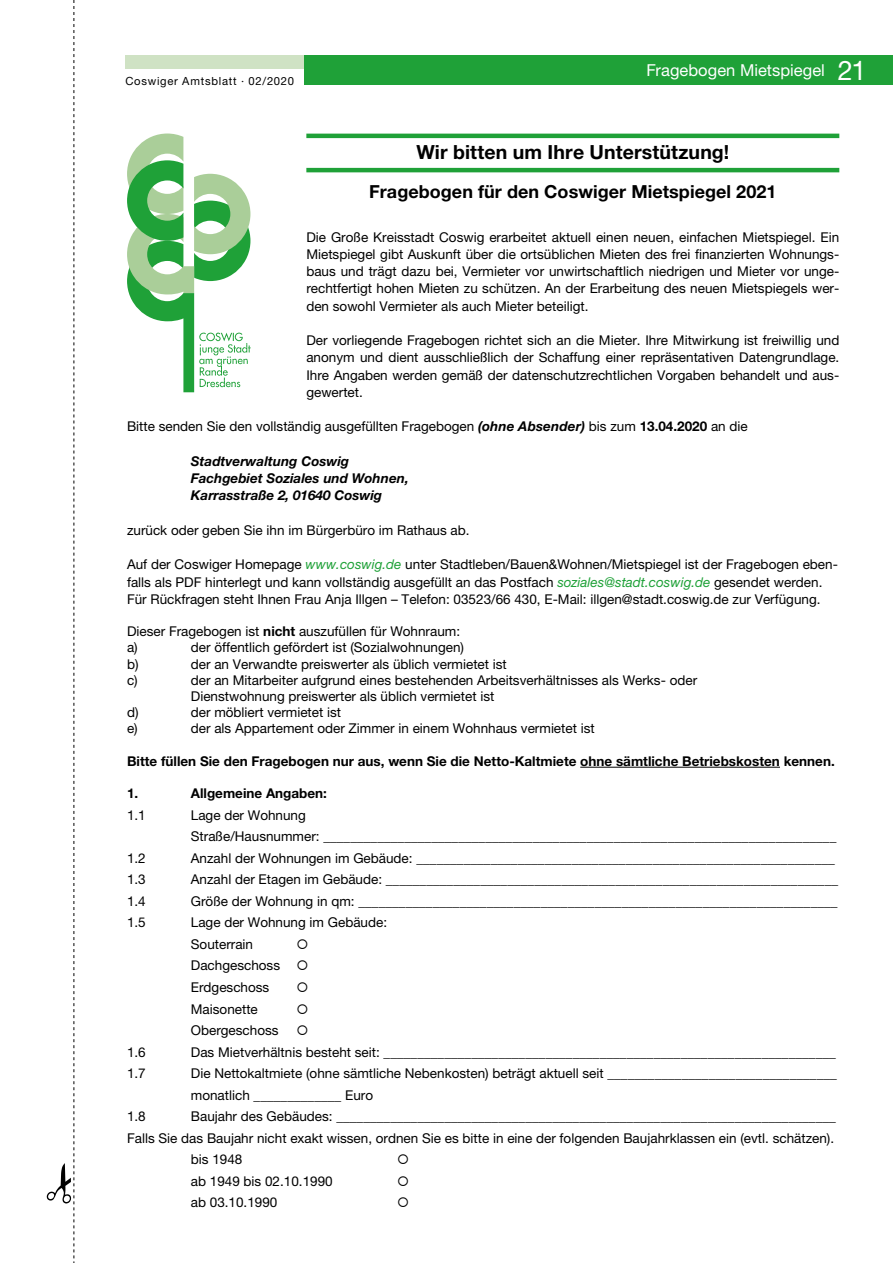
<style>
.page{position:relative;width:893px;height:1263px;background:#fff}
.page>*{position:absolute;margin:0;border:0;box-sizing:border-box;transform-origin:0 0}
.t1{font:700 19.5px "Helvetica Neue LT Pro";letter-spacing:.005em;color:#000}
.t2{font:700 18px "Helvetica Neue LT Pro";letter-spacing:.005em;color:#000}
.t3{font:16.5px "Helvetica Neue LT Pro";color:#fff}
.t4{font:13.5px/17.2px "Helvetica Neue LT Pro";color:#000}
.t5{font:700 13.5px "Helvetica Neue LT Pro";color:#000}
.t6{font:italic 700 13.5px/17.2px "Helvetica Neue LT Pro";color:#000}
.t7{font:11.25px "Helvetica Neue LT Pro";letter-spacing:.065em;color:#000}
.s1{font-size:27px}
.s2{font-weight:700;font-style:italic}
.s3{font-weight:700}
.s4{font-style:italic;color:#1fa138}
</style>
<div class="page">
<hr style="left:306px;top:134px;width:533px;height:4px;background:#1fa138">
<hr style="left:306px;top:168px;width:533px;height:4px;background:#1fa138">
<hr style="left:580px;top:767px;width:200px;height:1px;background:#000">
<svg style="left:127px;top:134px;width:124px;height:258px"></svg>
<svg style="left:47px;top:0;width:28px;height:1263px"></svg>
<div style="left:125px;top:55px;width:182px;height:14px;background:#cfe2c4"></div>
<div style="left:305px;top:55px;width:588px;height:30px;background:#1fa138"></div>
<p class="t7" style="left:125px;top:74px;width:170px">Coswiger Amtsblatt · 02/2020</p>
<p class="t3" style="left:647px;top:60px;width:221px">Fragebogen Mietspiegel <span class="s1">21</span></p>
<h1 class="t1" style="left:416px;top:140px;width:314px">Wir bitten um Ihre Unterstützung!</h1>
<h2 class="t2" style="left:369px;top:181px;width:409px">Fragebogen für den Coswiger Mietspiegel 2021</h2>
<p class="t4" style="left:306px;top:228px;width:534px;text-align:justify">Die Große Kreisstadt Coswig erarbeitet aktuell einen neuen, einfachen Mietspiegel. Ein Mietspiegel gibt Auskunft über die ortsüblichen Mieten des frei finanzierten Wohnungs&shy;baus und trägt dazu bei, Vermieter vor unwirtschaftlich niedrigen und Mieter vor unge&shy;rechtfertigt hohen Mieten zu schützen. An der Erarbeitung des neuen Mietspiegels wer&shy;den sowohl Vermieter als auch Mieter beteiligt.</p>
<p class="t4" style="left:306px;top:331px;width:534px;text-align:justify">Der vorliegende Fragebogen richtet sich an die Mieter. Ihre Mitwirkung ist freiwillig und anonym und dient ausschließlich der Schaffung einer repräsentativen Datengrundlage.<br>Ihre Angaben werden gemäß der datenschutzrechtlichen Vorgaben behandelt und aus&shy;gewertet.</p>
<p class="t4" style="left:127px;top:418px;width:622px">Bitte senden Sie den vollständig ausgefüllten Fragebogen <span class="s2">(ohne Absender)</span> bis zum <span class="s3">13.04.2020</span> an die</p>
<p class="t6" style="left:191px;top:452px;width:219px">Stadtverwaltung Coswig<br>Fachgebiet Soziales und Wohnen,<br>Karrasstraße 2, 01640 Coswig</p>
<p class="t4" style="left:127px;top:521px;width:344px">zurück oder geben Sie ihn im Bürgerbüro im Rathaus ab.</p>
<p class="t4" style="left:127px;top:556px;width:712px">Auf der Coswiger Homepage <span class="s4">www.coswig.de</span> unter Stadtleben/Bauen&amp;Wohnen/Mietspiegel ist der Fragebogen eben&shy;falls als PDF hinterlegt und kann vollständig ausgefüllt an das Postfach <span class="s4">soziales@stadt.coswig.de</span> gesendet werden.<br>Für Rückfragen steht Ihnen Frau Anja Illgen – Telefon: 03523/66 430, E-Mail: illgen@stadt.coswig.de zur Verfügung.</p>
<p class="t4" style="left:127px;top:623px;width:335px;line-height:16.2px">Dieser Fragebogen ist <span class="s3">nicht</span> auszufüllen für Wohnraum: a)</p>
<p class="t4" style="left:191px;top:639px;width:275px">der öffentlich gefördert ist (Sozialwohnungen)</p>
<p class="t4" style="left:127px;top:655px;width:13px">b)</p>
<p class="t4" style="left:191px;top:655px;width:318px">der an Verwandte preiswerter als üblich vermietet ist</p>
<p class="t4" style="left:127px;top:671px;width:12px">c)</p>
<p class="t4" style="left:191px;top:672px;width:508px;line-height:16.2px">der an Mitarbeiter aufgrund eines bestehenden Arbeitsverhältnisses als Werks- oder<br>Dienstwohnung preiswerter als üblich vermietet ist</p>
<p class="t4" style="left:127px;top:704px;width:13px">d)</p>
<p class="t4" style="left:191px;top:704px;width:152px">der möbliert vermietet ist</p>
<p class="t4" style="left:127px;top:720px;width:12px">e)</p>
<p class="t4" style="left:191px;top:720px;width:405px">der als Appartement oder Zimmer in einem Wohnhaus vermietet ist</p>
<p class="t5" style="left:127px;top:753px;width:709px">Bitte füllen Sie den Fragebogen nur aus, wenn Sie die Netto-Kaltmiete ohne sämtliche Betriebskosten kennen.</p>
<p class="t5" style="left:127px;top:785px;width:13px">1.</p>
<p class="t5" style="left:191px;top:785px;width:138px">Allgemeine Angaben:</p>
<p class="t4" style="left:127px;top:806px;width:20px">1.1</p>
<p class="t4" style="left:191px;top:804px;width:647px;line-height:21.5px">Lage der Wohnung<br>Straße/Hausnummer: ____________________________________________________________________________</p>
<p class="t4" style="left:127px;top:849px;width:20px">1.2</p>
<p class="t4" style="left:191px;top:849px;width:646px">Anzahl der Wohnungen im Gebäude: ______________________________________________________________</p>
<p class="t4" style="left:127px;top:871px;width:20px">1.3</p>
<p class="t4" style="left:191px;top:871px;width:649px">Anzahl der Etagen im Gebäude: ___________________________________________________________________</p>
<p class="t4" style="left:127px;top:892px;width:20px">1.4</p>
<p class="t4" style="left:191px;top:892px;width:648px">Größe der Wohnung in qm: _______________________________________________________________________</p>
<p class="t4" style="left:127px;top:914px;width:20px">1.5</p>
<p class="t4" style="left:191px;top:912px;width:198px;line-height:21.5px">Lage der Wohnung im Gebäude:<br>Souterrain</p>
<p class="t4" style="left:191px;top:955px;width:119px;line-height:21.5px">Dachgeschoss ○<br>Erdgeschoss</p>
<p class="t4" style="left:191px;top:1000px;width:69px">Maisonette</p>
<p class="t4" style="left:191px;top:1021px;width:89px">Obergeschoss</p>
<p class="t4" style="left:127px;top:1043px;width:20px">1.6</p>
<p class="t4" style="left:191px;top:1043px;width:647px">Das Mietverhältnis besteht seit: ___________________________________________________________________</p>
<p class="t4" style="left:127px;top:1064px;width:20px">1.7</p>
<p class="t4" style="left:191px;top:1062px;width:648px;line-height:21.5px">Die Nettokaltmiete (ohne sämtliche Nebenkosten) beträgt aktuell seit __________________________________ monatlich _____________ Euro</p>
<p class="t4" style="left:127px;top:1107px;width:20px">1.8</p>
<p class="t4" style="left:191px;top:1107px;width:647px">Baujahr des Gebäudes: __________________________________________________________________________</p>
<p class="t4" style="left:127px;top:1129px;width:709px">Falls Sie das Baujahr nicht exakt wissen, ordnen Sie es bitte in eine der folgenden Baujahrklassen ein (evtl. schätzen).</p>
<p class="t4" style="left:191px;top:1150px;width:53px">bis 1948</p>
<p class="t4" style="left:191px;top:1172px;width:143px">ab 1949 bis 02.10.1990</p>
<p class="t4" style="left:191px;top:1193px;width:88px">ab 03.10.1990</p>
</div>
